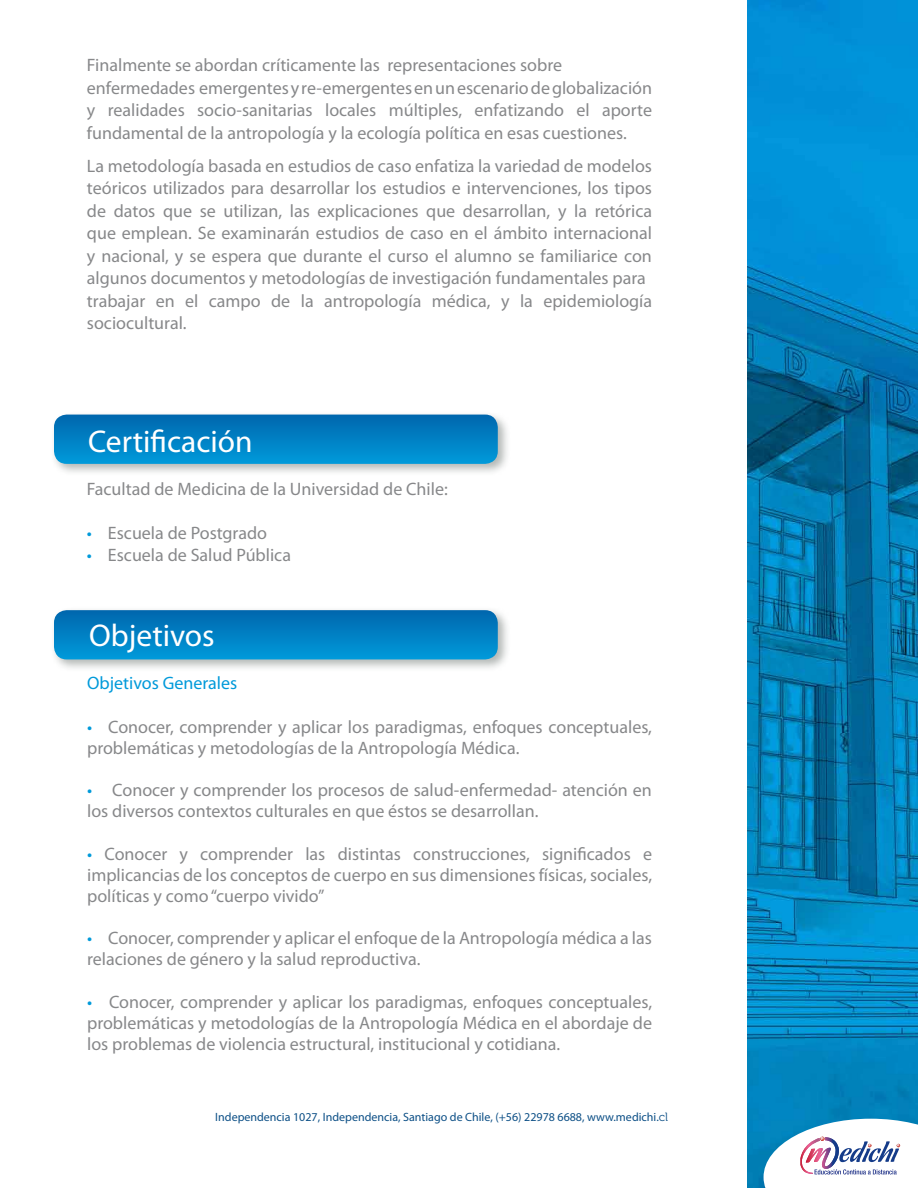
<style>
.page{position:relative;width:918px;height:1188px;background:#fff}
.page>*{position:absolute;margin:0;border:0;box-sizing:border-box;transform-origin:0 0}
.t1{font:31.5px "Myriad Pro";color:#fff}
.t2{font:18px/22.5px "Myriad Pro";color:#87888a}
.t3{font:18px "Myriad Pro";color:#009ada}
.t4{font:12px "Myriad Pro";color:#0c4f86}
.s1{color:#009ada}
.s2{font-family:"Museo 300"}
</style>
<div class="page">
<img style="left:748px;top:0;width:170px;height:1188px">
<svg style="left:764px;top:1119px;width:154px;height:69px"></svg>
<div style="left:50px;top:606px;width:460px;height:66px;background:#9ba19e;opacity:.75"></div>
<svg style="left:54px;top:610px;width:444px;height:49px;background:#0280c3"></svg>
<div style="left:50px;top:411px;width:460px;height:66px;background:#9ba19e;opacity:.75"></div>
<svg style="left:54px;top:415px;width:444px;height:49px;background:#0181c4"></svg>
<p class="t2" style="left:87px;top:54px;width:567px">Finalmente se abordan críticamente las representaciones sobre enfermedades emergentes y re-emergentes en un escenario de globalización y realidades socio-sanitarias locales múltiples, enfatizando el aporte fundamental de la antropología y la ecología política en esas cuestiones.</p>
<p class="t2" style="left:87px;top:154px;width:567px">La metodología basada en estudios de caso enfatiza la variedad de modelos teóricos utilizados para desarrollar los estudios e intervenciones, los tipos de datos que se utilizan, las explicaciones que desarrollan, y la retórica que emplean. Se examinarán estudios de caso en el ámbito internacional y nacional, y se espera que durante el curso el alumno se familiarice con algunos documentos y metodologías de investigación fundamentales para trabajar en el campo de la antropología médica, y la epidemiología sociocultural.</p>
<h1 class="t1" style="left:88px;top:422px;width:166px">Certificación</h1>
<p class="t2" style="left:87px;top:477px;width:362px">Facultad de Medicina de la Universidad de Chile:</p>
<p class="t2" style="left:87px;top:521px;width:182px"><span class="s1">•</span> Escuela de Postgrado</p>
<p class="t2" style="left:87px;top:543px;width:206px"><span class="s1">•</span> Escuela de Salud Pública</p>
<h1 class="t1" style="left:89px;top:616px;width:127px">Objetivos</h1>
<p class="t3" style="left:87px;top:672px;width:152px">Objetivos Generales</p>
<p class="t2" style="left:87px;top:716px;width:566px;line-height:21px"><span class="s1">•</span> Conocer, comprender y aplicar los paradigmas, enfoques conceptuales, problemáticas y metodologías de la Antropología Médica.</p>
<p class="t2" style="left:87px;top:779px;width:566px;line-height:21px"><span class="s1">•</span> Conocer y comprender los procesos de salud-enfermedad- atención en los diversos contextos culturales en que éstos se desarrollan.</p>
<p class="t2" style="left:87px;top:843px;width:566px;line-height:21px;text-align:justify"><span class="s1">•</span> Conocer y comprender las distintas construcciones, significados e implicancias de los conceptos de cuerpo en sus dimensiones físicas, sociales, políticas y como “cuerpo vivido”</p>
<p class="t2" style="left:87px;top:928px;width:566px;line-height:21px"><span class="s1">•</span> Conocer, comprender y aplicar el enfoque de la Antropología médica a las relaciones de género y la salud reproductiva.</p>
<p class="t2" style="left:87px;top:991px;width:566px;line-height:21px;text-align:justify"><span class="s1">•</span> Conocer, comprender y aplicar los paradigmas, enfoques conceptuales, problemáticas y metodologías de la Antropología Médica en el abordaje de los problemas de violencia estructural, institucional y cotidiana.</p>
<p class="t4" style="left:215px;top:1110px;width:454px">Independencia 1027, Independencia, Santiago de Chile, (+56) 22978 6688, www.medichi.<span class="s2">cl</span></p>
</div>
